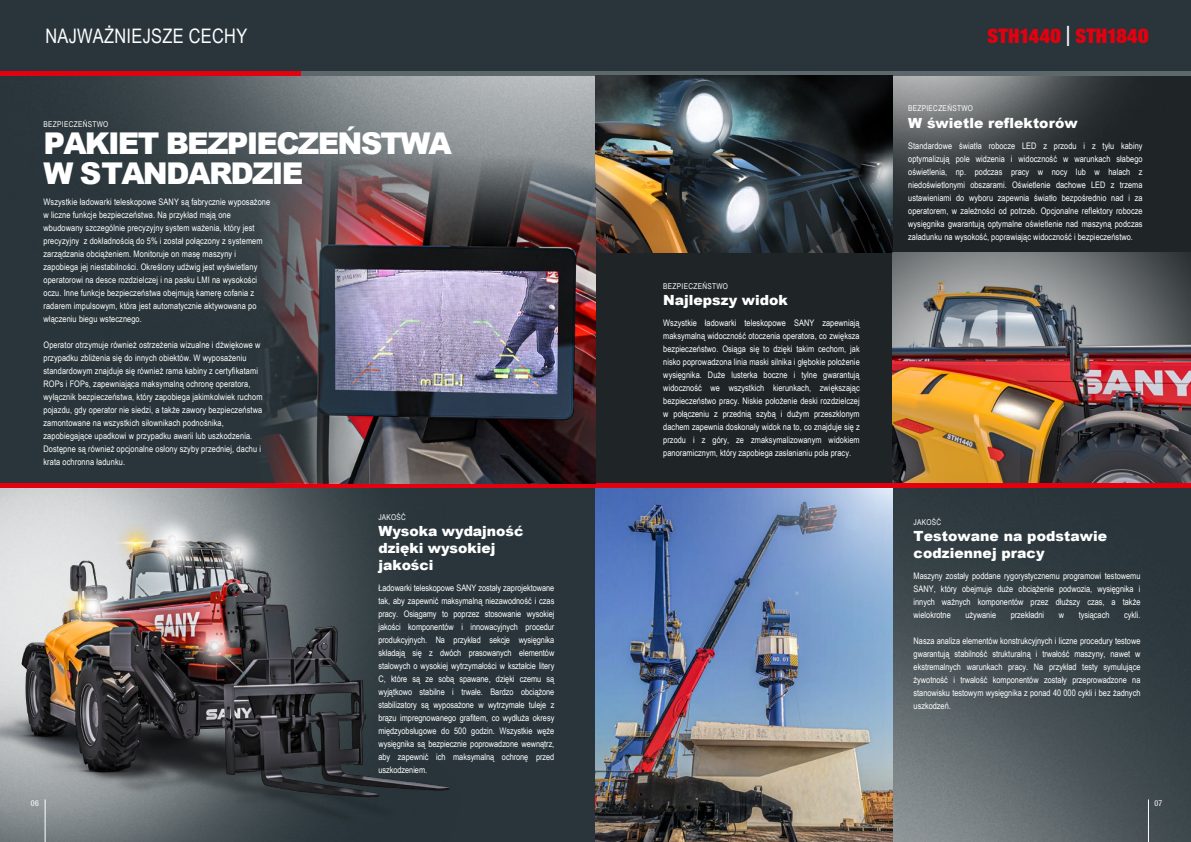
<style>
.page{position:relative;width:1191px;height:842px;background:#fff}
.page>*{position:absolute;margin:0;border:0;box-sizing:border-box;transform-origin:0 0}
.t1{font:900 30px/30px "Arial";letter-spacing:-.06em;color:#fff}
.t2{font:20px "Arial Narrow";letter-spacing:.015em;color:#fff}
.t3{font:900 20px "Context Reprise Extra Black S Si Extra";letter-spacing:.01em;color:#e3000f}
.t4{font:900 14px/17px "Arial";letter-spacing:.005em;color:#fff}
.t5{font:9px/13px "Arial Narrow";letter-spacing:.01em;color:#fff;text-align:justify}
.t6{font:8px "Arial Narrow";letter-spacing:.035em;color:#fff}
.t7{font:8px "Context Reprise Condensed S Si Condensed";color:#fff}
.s1{font-size:28px;color:#fff}
</style>
<div class="page">
<div style="left:0;top:75px;width:595px;height:767px;background:#29353a"></div>
<img style="left:0;top:488px;width:360px;height:14px">
<img style="left:0;top:502px;width:450px;height:340px">
<div style="left:595px;top:75px;width:596px;height:410px;background:#1f2527"></div>
<div style="left:0;top:0;width:1191px;height:71px;background:#29353a"></div>
<img style="left:0;top:75px;width:594px;height:409px">
<img style="left:892px;top:75px;width:299px;height:177px">
<img style="left:892px;top:488px;width:299px;height:354px">
<hr style="left:283px;top:71px;width:908px;height:4px;background:#5d686d">
<hr style="left:0;top:71px;width:300px;height:4px;background:#e3000f">
<img style="left:595px;top:75px;width:297px;height:177px">
<img style="left:892px;top:252px;width:299px;height:232px">
<hr style="left:0;top:484px;width:1191px;height:4px;background:#e3000f">
<img style="left:595px;top:488px;width:297px;height:354px">
<img style="left:134px;top:506px;width:73px;height:13px">
<img style="left:136px;top:516px;width:73px;height:66px">
<img style="left:165px;top:531px;width:29px;height:36px">
<img style="left:165px;top:540px;width:19px;height:18px">
<img style="left:198px;top:519px;width:73px;height:66px">
<img style="left:216px;top:534px;width:40px;height:36px">
<img style="left:226px;top:543px;width:20px;height:18px">
<img style="left:177px;top:612px;width:72px;height:66px">
<img style="left:195px;top:627px;width:40px;height:36px">
<img style="left:205px;top:636px;width:20px;height:18px">
<img style="left:45px;top:564px;width:91px;height:84px">
<img style="left:101px;top:583px;width:16px;height:46px">
<img style="left:60px;top:582px;width:41px;height:47px">
<img style="left:107px;top:519px;width:58px;height:50px">
<img style="left:74px;top:590px;width:33px;height:31px">
<img style="left:82px;top:597px;width:18px;height:17px">
<svg style="left:87px;top:602px;width:9px;height:8px"></svg>
<img style="left:241px;top:141px;width:354px;height:343px">
<hr style="left:1148px;top:799px;width:1px;height:43px;background:#fff">
<hr style="left:45px;top:799px;width:1px;height:43px;background:#fff">
<h2 class="t2" style="left:45px;top:21px;width:203px">NAJWAŻNIEJSZE CECHY</h2>
<h2 class="t3" style="left:987px;top:23px;width:162px">STH1440 <span class="s1">|</span> STH1840</h2>
<p class="t6" style="left:44px;top:118px;width:66px">BEZPIECZEŃSTWO</p>
<h1 class="t1" style="left:44px;top:127px;width:410px">PAKIET BEZPIECZEŃSTWA<br>W STANDARDZIE</h1>
<p class="t5" style="left:43px;top:194px;width:228px;text-align:left">Wszystkie ładowarki teleskopowe SANY są fabrycznie wyposażone w liczne funkcje bezpieczeństwa. Na przykład mają one wbudowany szczególnie precyzyjny system ważenia, który jest precyzyjny z dokładnością do 5% i został połączony z systemem zarządzania obciążeniem. Monitoruje on masę maszyny i zapobiega jej niestabilności. Określony udźwig jest wyświetlany operatorowi na desce rozdzielczej i na pasku LMI na wysokości oczu. Inne funkcje bezpieczeństwa obejmują kamerę cofania z radarem impulsowym, która jest automatycznie aktywowana po włączeniu biegu wstecznego.</p>
<p class="t5" style="left:43px;top:337px;width:220px;text-align:left">Operator otrzymuje również ostrzeżenia wizualne i dźwiękowe w przypadku zbliżenia się do innych obiektów. W wyposażeniu standardowym znajduje się również rama kabiny z certyfikatami ROPs i FOPs, zapewniająca maksymalną ochronę operatora, wyłącznik bezpieczeństwa, który zapobiega jakimkolwiek ruchom pojazdu, gdy operator nie siedzi, a także zawory bezpieczeństwa zamontowane na wszystkich siłownikach podnośnika, zapobiegające upadkowi w przypadku awarii lub uszkodzenia.<br>Dostępne są również opcjonalne osłony szyby przedniej, dachu i krata ochronna ładunku.</p>
<p class="t6" style="left:378px;top:511px;width:29px">JAKOŚĆ</p>
<h3 class="t4" style="left:378px;top:522px;width:146px">Wysoka wydajność dzięki wysokiej jakości</h3>
<p class="t5" style="left:378px;top:581px;width:177px">Ładowarki teleskopowe SANY zostały zaprojektowane tak, aby zapewnić maksymalną niezawodność i czas pracy. Osiągamy to poprzez stosowanie wysokiej jakości komponentów i innowacyjnych procedur produkcyjnych. Na przykład sekcje wysięgnika składają się z dwóch prasowanych elementów stalowych o wysokiej wytrzymałości w kształcie litery C, które są ze sobą spawane, dzięki czemu są wyjątkowo stabilne i trwałe. Bardzo obciążone stabilizatory są wyposażone w wytrzymałe tuleje z brązu impregnowanego grafitem, co wydłuża okresy międzyobsługowe do 500 godzin. Wszystkie węże wysięgnika są bezpiecznie poprowadzone wewnątrz, aby zapewnić ich maksymalną ochronę przed uszkodzeniem.</p>
<p class="t6" style="left:663px;top:280px;width:66px">BEZPIECZEŃSTWO</p>
<h3 class="t4" style="left:663px;top:291px;width:126px">Najlepszy widok</h3>
<p class="t5" style="left:663px;top:316px;width:198px">Wszystkie ładowarki teleskopowe SANY zapewniają maksymalną widoczność otoczenia operatora, co zwiększa bezpieczeństwo. Osiąga się to dzięki takim cechom, jak nisko poprowadzona linia maski silnika i głębokie położenie wysięgnika. Duże lusterka boczne i tylne gwarantują widoczność we wszystkich kierunkach, zwiększając bezpieczeństwo pracy. Niskie położenie deski rozdzielczej w połączeniu z przednią szybą i dużym przeszklonym dachem zapewnia doskonały widok na to, co znajduje się z przodu i z góry, ze zmaksymalizowanym widokiem panoramicznym, który zapobiega zasłanianiu pola pracy.</p>
<p class="t6" style="left:908px;top:103px;width:66px">BEZPIECZEŃSTWO</p>
<h3 class="t4" style="left:908px;top:114px;width:171px">W świetle reflektorów</h3>
<p class="t5" style="left:908px;top:139px;width:236px">Standardowe światła robocze LED z przodu i z tyłu kabiny optymalizują pole widzenia i widoczność w warunkach słabego oświetlenia, np. podczas pracy w nocy lub w halach z niedoświetlonymi obszarami. Oświetlenie dachowe LED z trzema ustawieniami do wyboru zapewnia światło bezpośrednio nad i za operatorem, w zależności od potrzeb. Opcjonalne reflektory robocze wysięgnika gwarantują optymalne oświetlenie nad maszyną podczas załadunku na wysokość, poprawiając widoczność i bezpieczeństwo.</p>
<p class="t6" style="left:913px;top:516px;width:29px">JAKOŚĆ</p>
<h3 class="t4" style="left:913px;top:527px;width:195px">Testowane na podstawie codziennej pracy</h3>
<p class="t5" style="left:913px;top:569px;width:228px">Maszyny zostały poddane rygorystycznemu programowi testowemu SANY, który obejmuje duże obciążenie podwozia, wysięgnika i innych ważnych komponentów przez dłuższy czas, a także wielokrotne</p>
<p class="t5" style="left:965px;top:608px;width:32px">używanie</p>
<p class="t5" style="left:1010px;top:608px;width:35px">przekładni</p>
<p class="t5" style="left:1058px;top:608px;width:7px">w</p>
<p class="t5" style="left:1078px;top:608px;width:32px">tysiącach</p>
<p class="t5" style="left:1124px;top:608px;width:18px">cykli.</p>
<p class="t5" style="left:913px;top:634px;width:228px">Nasza analiza elementów konstrukcyjnych i liczne procedury testowe gwarantują stabilność strukturalną i trwałość maszyny, nawet w ekstremalnych warunkach pracy. Na przykład testy symulujące żywotność i trwałość komponentów zostały przeprowadzone na stanowisku testowym wysięgnika z ponad 40 000 cykli i bez żadnych uszkodzeń.</p>
<p class="t7" style="left:31px;top:798px;width:10px">06</p>
<p class="t7" style="left:1154px;top:798px;width:9px">07</p>
</div>
